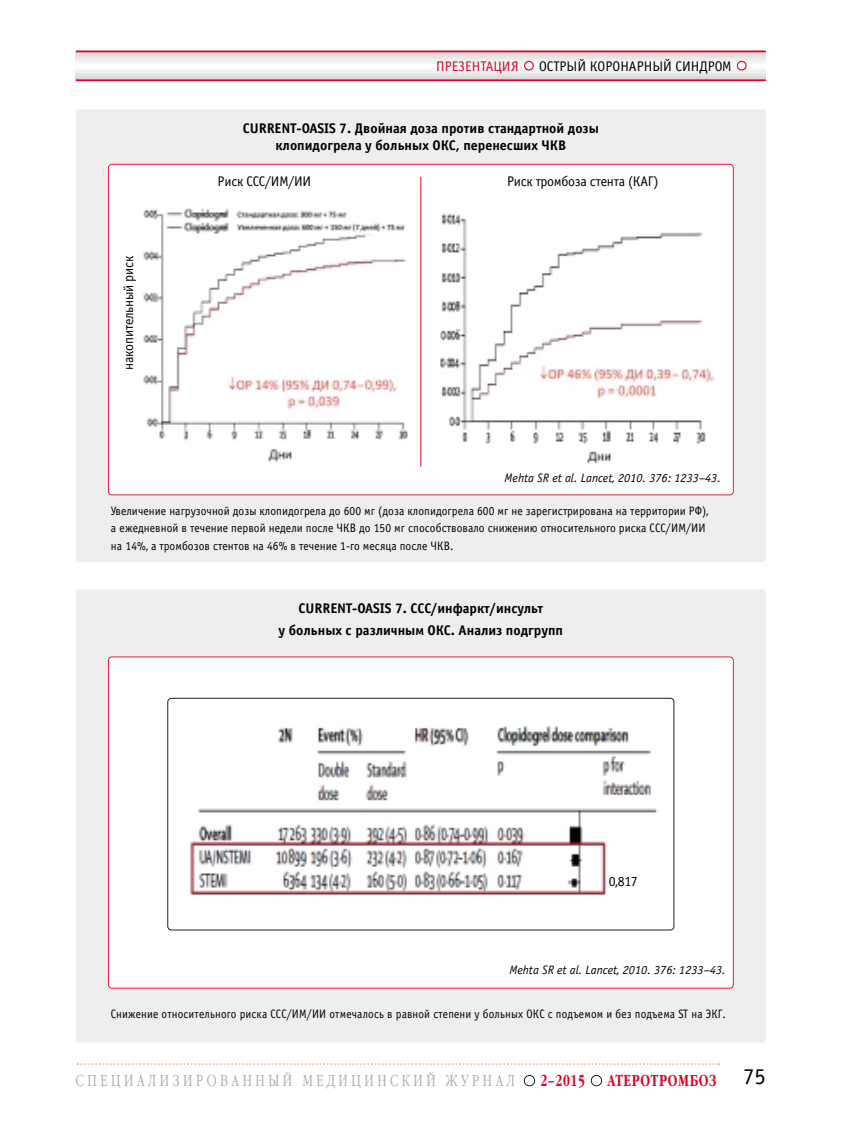
<style>
.page{position:relative;width:842px;height:1140px;background:#fff}
.page>*{position:absolute;margin:0;border:0;box-sizing:border-box;transform-origin:0 0}
.t1{font:300 15.75px "Garamond C";letter-spacing:.315em;color:#a6a6a6;scale:.72 1}
.t2{font:700 15.75px "Garamond C";letter-spacing:.06em;color:#df0023;scale:.7 1}
.t3{font:700 14px/17.5px "Officina Sans C";color:#000;text-align:center}
.t4{font:14px "Officina Sans C";letter-spacing:-.02em;color:#000}
.t5{font:14px "Officina Sans C";color:#000}
.t6{font:14px "Officina Sans C";color:#df0023}
.t7{font:12.25px/17.5px "Officina Sans C";letter-spacing:.005em;color:#000;scale:.94 1}
.t8{font:12.25px "Officina Sans C";letter-spacing:.005em;color:#000;scale:.92 1}
.t9{font:italic 12.25px "Officina Sans C";color:#000}
.s1{font-family:"Officina Sans C";font-weight:400;font-size:22.75px;color:#000}
</style>
<div class="page">
<div style="left:76px;top:52px;width:690px;height:27px;background:#d99ca6"></div>
<div style="left:76px;top:53px;width:690px;height:26px;background:#d7d7d7"></div>
<div style="left:76px;top:54px;width:690px;height:24px;background:#dbdbdb"></div>
<div style="left:76px;top:55px;width:690px;height:22px;background:#dfdfdf"></div>
<div style="left:76px;top:56px;width:690px;height:19px;background:#e3e3e3"></div>
<div style="left:76px;top:57px;width:690px;height:17px;background:#e7e7e7"></div>
<div style="left:76px;top:59px;width:690px;height:14px;background:#ebebeb"></div>
<div style="left:76px;top:60px;width:690px;height:11px;background:#efefef"></div>
<div style="left:76px;top:62px;width:690px;height:8px;background:#f4f4f4"></div>
<div style="left:76px;top:63px;width:690px;height:5px;background:#f8f8f8"></div>
<hr style="left:76px;top:65px;width:690px;height:1px;background:#fefefe">
<hr style="left:76px;top:66px;width:690px;height:1px;background:#fff">
<hr style="left:76px;top:79px;width:690px;height:2px;background:#df0023">
<hr style="left:76px;top:50px;width:690px;height:2px;background:#df0023">
<svg style="left:737px;top:61px;width:9px;height:9px"></svg>
<svg style="left:524px;top:61px;width:10px;height:9px"></svg>
<div style="left:591px;top:1074px;width:11px;height:12px;border:2px solid #000;border-radius:50%"></div>
<div style="left:524px;top:1074px;width:11px;height:12px;border:2px solid #000;border-radius:50%"></div>
<svg style="left:77px;top:1063px;width:643px;height:1px"></svg>
<div style="left:76px;top:109px;width:690px;height:453px;background:#eee;border-radius:3px"></div>
<div style="left:108px;top:164px;width:625px;height:331px;background:#fff;border-radius:4px"></div>
<div style="left:108px;top:164px;width:626px;height:331px;border:2px solid #df0023;border-radius:4px"></div>
<div style="left:76px;top:589px;width:690px;height:453px;background:#eee;border-radius:3px"></div>
<div style="left:108px;top:657px;width:625px;height:331px;background:#fff;border-radius:4px"></div>
<div style="left:108px;top:656px;width:626px;height:332px;border:2px solid #df0023;border-radius:4px"></div>
<hr style="left:420px;top:177px;width:1px;height:289px;background:#df0023">
<img style="left:143px;top:208px;width:265px;height:254px">
<img style="left:440px;top:213px;width:274px;height:252px">
<img style="left:190px;top:726px;width:467px;height:169px">
<div style="left:167px;top:697px;width:507px;height:233px;border:2px solid #000;border-radius:4px"></div>
<p class="t6" style="left:436px;top:61px;width:84px">ПРЕЗЕНТАЦИЯ</p>
<p class="t5" style="left:539px;top:61px;width:194px">ОСТРЫЙ КОРОНАРНЫЙ СИНДРОМ</p>
<p class="t3" style="left:243px;top:121px;width:357px">CURRENT-OASIS 7. Двойная доза против стандартной дозы клопидогрела у больных ОКС, перенесших ЧКВ</p>
<p class="t4" style="left:123px;top:369px;width:115px;rotate:-90deg">накопительный риск</p>
<p class="t4" style="left:218px;top:176px;width:95px">Риск ССС/ИМ/ИИ</p>
<p class="t4" style="left:507px;top:176px;width:153px">Риск тромбоза стента (КАГ)</p>
<p class="t9" style="left:505px;top:474px;width:218px">Mehta SR et al. Lancet, 2010. 376: 1233–43.</p>
<p class="t7" style="left:111px;top:503px;width:637px">Увеличение нагрузочной дозы клопидогрела до 600 мг (доза клопидогрела 600 мг не зарегистрирована на территории РФ), а ежедневной в течение первой недели после ЧКВ до 150 мг способствовало снижению относительного риска ССС/ИМ/ИИ на 14%, а тромбозов стентов на 46% в течение 1-го месяца после ЧКВ.</p>
<p class="t3" style="left:278px;top:598px;width:286px;line-height:22.4px">CURRENT-OASIS 7. ССС/инфаркт/инсульт<br>у больных с различным ОКС. Анализ подгрупп</p>
<p class="t4" style="left:609px;top:876px;width:31px">0,817</p>
<p class="t9" style="left:509px;top:965px;width:218px">Mehta SR et al. Lancet, 2010. 376: 1233–43.</p>
<p class="t8" style="left:111px;top:1009px;width:670px">Снижение относительного риска ССС/ИМ/ИИ отмечалось в равной степени у больных ОКС с подъемом и без подъема ST на ЭКГ.</p>
<p class="t1" style="left:76px;top:1075px;width:611px">СПЕЦИАЛИЗИРОВАННЫЙ МЕДИЦИНСКИЙ ЖУРНАЛ</p>
<p class="t2" style="left:540px;top:1074px;width:65px">2–2015</p>
<p class="t2" style="left:607px;top:1074px;width:228px">АТЕРОТРОМБОЗ <span class="s1">75</span></p>
</div>
